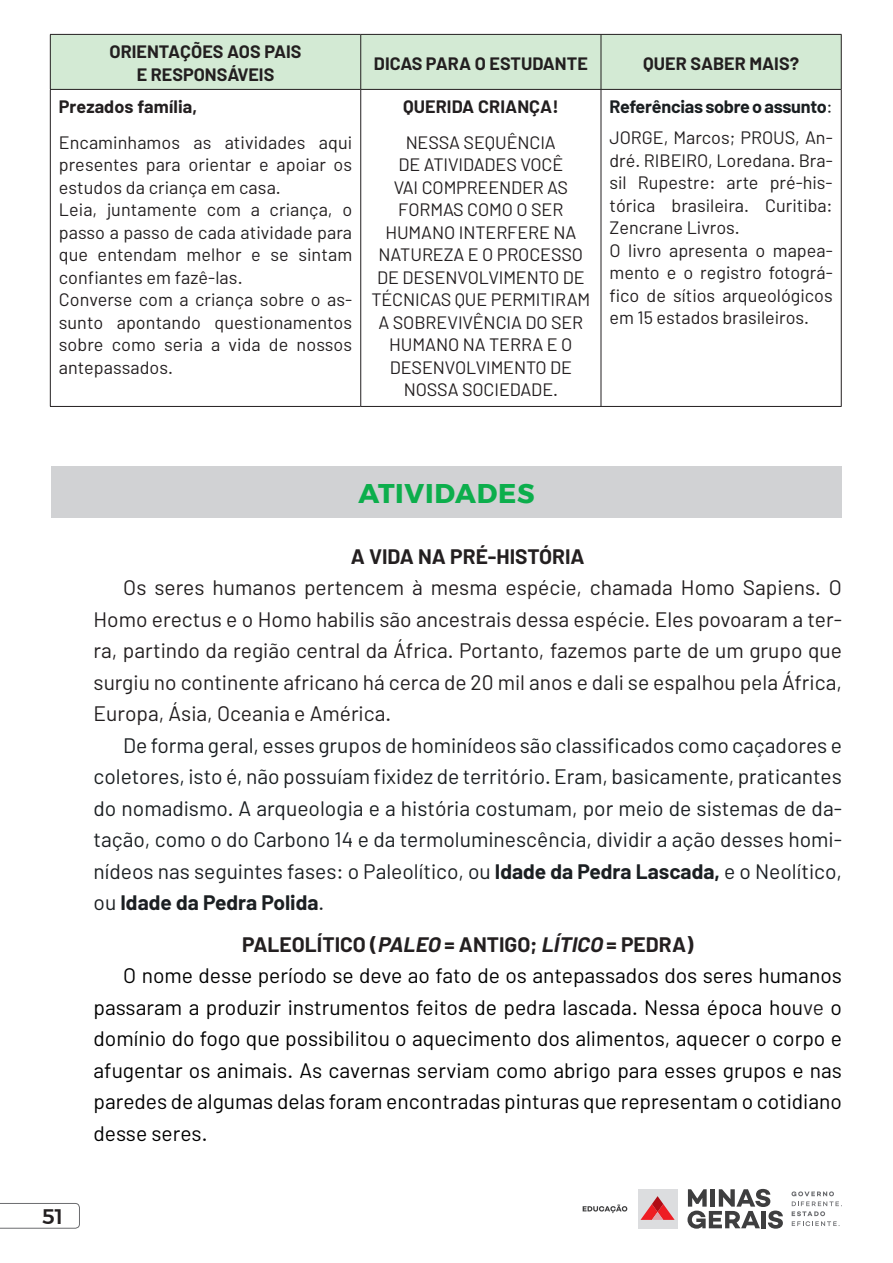
<style>
.page{position:relative;width:893px;height:1263px;background:#fff}
.page>*{position:absolute;margin:0;border:0;box-sizing:border-box;transform-origin:0 0}
.t1{font:700 27px "Montserrat";letter-spacing:.025em;color:#0cae4c}
.t2{font:21px/31.5px "Barlow";color:#1b1f22;text-align:justify}
.t3{font:21px/31.5px "Barlow";color:#000001;text-align:justify}
.t4{font:21px/31.5px "Barlow";color:#231f20;text-align:justify}
.t5{font:700 21px "Barlow";color:#231f20}
.t6{font:italic 700 21px "Barlow";color:#231f20}
.t7{font:500 21px "Montserrat";color:#231f20}
.t8{font:18px/22.5px "Barlow";color:#231f20}
.t9{font:700 18px "Barlow";color:#231f20}
.t10{font:700 18px/31px "Barlow";letter-spacing:-.015em;color:#1a1f21}
.s1{font-weight:400}
.s2{font-weight:400;color:#231f20}
.s3{font-weight:700}
.s4{font-style:normal}
.s5{color:#231f20}
</style>
<div class="page">
<svg style="left:0;top:1203px;width:80px;height:26px"></svg>
<div style="left:638px;top:1189px;width:39px;height:39px;background:#dcdddf"></div>
<svg style="left:640px;top:1196px;width:35px;height:24px"></svg>
<svg style="left:687px;top:1189px;width:96px;height:40px"></svg>
<svg style="left:791px;top:1191px;width:51px;height:35px"></svg>
<svg style="left:583px;top:1204px;width:44px;height:9px"></svg>
<div style="left:51px;top:35px;width:790px;height:54px;background:#d3ead4"></div>
<hr style="left:50px;top:34px;width:311px;height:1px;background:#231f20">
<hr style="left:50px;top:35px;width:1px;height:54px;background:#231f20">
<hr style="left:361px;top:34px;width:240px;height:1px;background:#231f20">
<hr style="left:360px;top:35px;width:1px;height:54px;background:#231f20">
<hr style="left:601px;top:34px;width:241px;height:1px;background:#231f20">
<hr style="left:601px;top:35px;width:1px;height:54px;background:#231f20">
<hr style="left:841px;top:35px;width:1px;height:54px;background:#231f20">
<hr style="left:50px;top:89px;width:311px;height:1px;background:#231f20">
<hr style="left:50px;top:90px;width:1px;height:316px;background:#231f20">
<hr style="left:361px;top:89px;width:240px;height:1px;background:#231f20">
<hr style="left:360px;top:90px;width:1px;height:316px;background:#231f20">
<hr style="left:601px;top:89px;width:241px;height:1px;background:#231f20">
<hr style="left:601px;top:90px;width:1px;height:316px;background:#231f20">
<hr style="left:841px;top:90px;width:1px;height:316px;background:#231f20">
<hr style="left:50px;top:406px;width:311px;height:1px;background:#231f20">
<hr style="left:361px;top:406px;width:240px;height:1px;background:#231f20">
<hr style="left:601px;top:406px;width:241px;height:1px;background:#231f20">
<div style="left:51px;top:466px;width:791px;height:51px;background:#d1d2d4"></div>
<p class="t9" style="left:110px;top:41px;width:12px">orientaç</p>
<p class="t9" style="left:191px;top:41px;width:48px">ões aos</p>
<p class="t9" style="left:264px;top:41px;width:10px">pais</p>
<p class="t9" style="left:137px;top:63px;width:27px">e responsá</p>
<p class="t9" style="left:237px;top:63px;width:21px">veis</p>
<p class="t9" style="left:59px;top:96px;width:140px">Prezados família,</p>
<p class="t8" style="left:59px;top:130px;width:295px">Encaminhamos as atividades aqui presentes para orientar e apoiar os estudos da criança em casa.<br>Leia, juntamente com a criança, o passo a passo de cada atividade para que entendam melhor e se sintam confiantes em fazê-las.<br>Converse com a criança sobre o as&shy;sunto apontando questionamentos sobre como seria a vida de nossos antepassados.</p>
<p class="t9" style="left:374px;top:52px;width:215px">DICAS PARA O ESTUDANTE</p>
<p class="t9" style="left:643px;top:52px;width:157px">QUER SABER MAIS?</p>
<p class="t9" style="left:403px;top:96px;width:157px">QUERIDA CRIANÇA!</p>
<p class="t8" style="left:371px;top:130px;width:221px;text-align:center">NESSA SEQUÊNCIA<br>DE ATIVIDADES VOCÊ<br>VAI COMPREENDER AS<br>FORMAS COMO O SER<br>HUMANO INTERFERE NA<br>NATUREZA E O PROCESSO<br>DE DESENVOLVIMENTO DE<br>TÉCNICAS QUE PERMITIRAM<br>A SOBREVIVÊNCIA DO SER<br>HUMANO NA TERRA E O<br>DESENVOLVIMENTO DE<br>NOSSA SOCIEDADE.</p>
<p class="t10" style="left:609px;top:91px;width:225px">Referências sobre o assunto<span class="s1">:<br></span><span class="s2">JORGE, Marcos; PROUS, An-</span></p>
<p class="t8" style="left:609px;top:149px;width:225px">dré. RIBEIRO, Loredana. Bra&shy;sil Rupestre: arte pré-his&shy;tórica brasileira. Curitiba:<br>Zencrane Livros.<br>O livro apresenta o mapea&shy;mento e o registro fotográ&shy;fico de sítios arqueológicos em 15 estados brasileiros.</p>
<h1 class="t1" style="left:359px;top:471px;width:176px">ATIVIDADES</h1>
<p class="t7" style="left:42px;top:1200px;width:23px">51</p>
<p class="t5" style="left:351px;top:543px;width:158px">A vida napré-história</p>
<p class="t4" style="left:94px;top:571px;width:750px;text-indent:30px">Os seres humanos pertencem à mesma espécie, chamada Homo Sapiens. O Homo erectus e o Homo habilis são ancestrais dessa espécie. Eles povoaram a ter&shy;ra, partindo da região central da África. Portanto, fazemos parte de um grupo que surgiu no continente africano há cerca de 20 mil anos e dali se espalhou pela África, Europa, Ásia, Oceania e América.</p>
<p class="t2" style="left:94px;top:729px;width:750px;text-indent:30px">De forma geral, esses grupos de hominídeos são classificados como caçadores e coletores, isto é, não possuíam fixidez de território. Eram, basicamente, praticantes do nomadismo. A arqueologia e a história costumam, por meio de sistemas de da&shy;tação, como o do Carbono 14 e da termoluminescência, dividir a ação desses homi&shy;nídeos nas seguintes fases: o Paleolítico, ou <span class="s3">Idade da Pedra Lascada,</span> e o Neolítico, ou <span class="s3">Idade da Pedra Polida</span>.</p>
<p class="t5" style="left:242px;top:931px;width:24px">Paleolítico</p>
<p class="t6" style="left:370px;top:931px;width:21px"><span class="s4">(</span>paleo</p>
<p class="t5" style="left:444px;top:931px;width:28px">= antigo</p>
<p class="t6" style="left:530px;top:931px;width:23px"><span class="s4">;</span> lítico</p>
<p class="t5" style="left:607px;top:931px;width:29px">= pedra</p>
<p class="t5" style="left:686px;top:931px;width:9px">)</p>
<p class="t3" style="left:94px;top:959px;width:750px;text-indent:30px">O nome desse período se deve ao fato de os antepassados dos seres humanos passaram a produzir instrumentos feitos de pedra lascada. Nessa época hou<span class="s5">ve</span> o domínio do fogo que possibilitou o aquecimento dos alimentos, aquecer o corpo e afugentar os animais. As cavernas serviam como abrigo para esses grupos e nas paredes de algumas delas foram encontradas pinturas que representam o cotidiano desse seres.</p>
</div>
